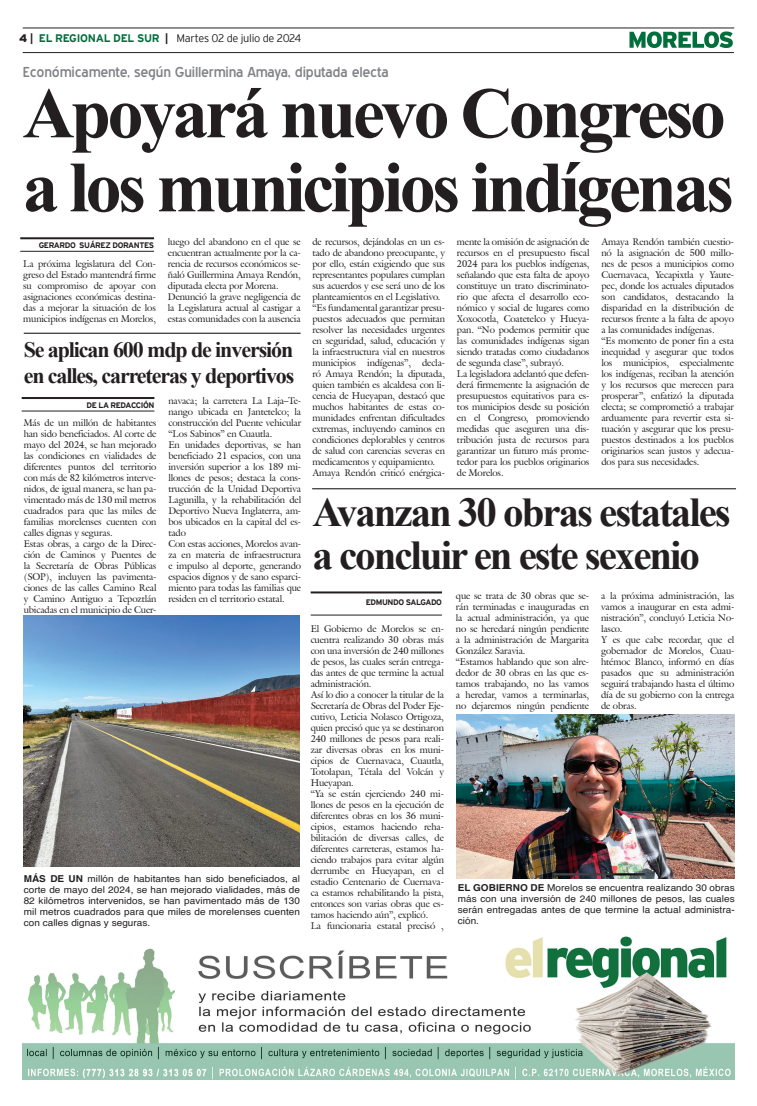
<style>
.page{position:relative;width:757px;height:1106px;background:#fff}
.page>*{position:absolute;margin:0;border:0;box-sizing:border-box;transform-origin:0 0}
.t1{font:700 72px/74px "Times New Roman";letter-spacing:-.05em;color:#231f20}
.t2{font:700 41px/43px "Times New Roman";letter-spacing:-.05em;color:#231f20}
.t3{font:700 22px/26px "Times New Roman";letter-spacing:-.05em;color:#231f20}
.t4{font:14px "Blue Highway";letter-spacing:-.015em;color:#808285;scale:1.05 1}
.t5{font:300 11px "Interstate";letter-spacing:-.025em;color:#231f20}
.t6{font:9.5px/11px "Galliard IT Cby BT";letter-spacing:-.01em;color:#231f20}
.t7{font:9.5px/11px "Helvetica";letter-spacing:.005em;color:#231f20;text-align:justify;scale:1.05 1}
.t8{font:700 8px "Interstate";letter-spacing:-.05em;color:#231f20}
.s1{font-weight:900}
.s2{font-weight:700}
.s3{font-weight:700;color:#006f3c}
</style>
<div class="page">
<hr style="left:23px;top:28px;width:711px;height:1px;background:#231f20">
<hr style="left:23px;top:52px;width:711px;height:1px;background:#231f20">
<svg style="left:629px;top:31px;width:104px;height:17px"></svg>
<img style="left:23px;top:936px;width:711px;height:143px">
<hr style="left:20px;top:237px;width:134px;height:2px;background:#231f20">
<hr style="left:20px;top:251px;width:134px;height:1px;background:#231f20">
<hr style="left:22px;top:397px;width:132px;height:2px;background:#231f20">
<hr style="left:22px;top:410px;width:132px;height:1px;background:#231f20">
<hr style="left:311px;top:591px;width:131px;height:2px;background:#231f20">
<hr style="left:311px;top:614px;width:131px;height:1px;background:#231f20">
<img style="left:456px;top:715px;width:279px;height:163px">
<hr style="left:312px;top:488px;width:424px;height:1px;background:#040503">
<hr style="left:24px;top:333px;width:277px;height:1px;background:#040503">
<img style="left:24px;top:615px;width:275px;height:251px">
<p class="t5" style="left:19px;top:32px;width:284px"><span class="s1">4</span> <span class="s2">|</span> <span class="s3">EL REGIONAL DEL SUR</span> <span class="s2">|</span> Martes 02 de julio de 2024</p>
<h3 class="t4" style="left:23px;top:63px;width:350px">Económicamente, según Guillermina Amaya, diputada electa</h3>
<h1 class="t1" style="left:23px;top:74px;width:713px">Apoyará nuevo Congreso a los municipios indígenas</h1>
<p class="t8" style="left:39px;top:241px;width:117px">GERARDO SUÁREZ DORANTES</p>
<p class="t6" style="left:312px;top:236px;width:134px">de recursos, dejándolas en un es&shy;tado de abandono preocupante, y por ello, están exigiendo que sus representantes populares cumplan sus acuerdos y ese será uno de los planteamientos en el Legislativo. “Es fundamental garantizar presu&shy;puestos adecuados que permitan resolver las necesidades urgentes en seguridad, salud, educación y la infraestructura vial en nuestros municipios indígenas”, decla&shy;ró Amaya Rendón; la diputada, quien también es alcaldesa con li&shy;cencia de Hueyapan, destacó que muchos habitantes de estas co&shy;munidades enfrentan dificultades extremas, incluyendo caminos en condiciones deplorables y centros de salud con carencias severas en medicamentos y equipamiento.<br>Amaya Rendón criticó enérgica-</p>
<p class="t6" style="left:457px;top:236px;width:134px">mente la omisión de asignación de recursos en el presupuesto fiscal<br>2024 para los pueblos indígenas, señalando que esta falta de apoyo constituye un trato discriminato&shy;rio que afecta el desarrollo eco&shy;nómico y social de lugares como<br>Xoxocotla, Coatetelco y Hueya&shy;pan. “No podemos permitir que las comunidades indígenas sigan siendo tratadas como ciudadanos de segunda clase”, subrayó.<br>La legisladora adelantó que defen&shy;derá firmemente la asignación de presupuestos equitativos para es&shy;tos municipios desde su posición en el Congreso, promoviendo medidas que aseguren una dis&shy;tribución justa de recursos para garantizar un futuro más prome&shy;tedor para los pueblos originarios de Morelos.</p>
<p class="t6" style="left:601px;top:236px;width:134px">Amaya Rendón también cuestio&shy;nó la asignación de 500 millo&shy;nes de pesos a municipios como<br>Cuernavaca, Yecapixtla y Yaute&shy;pec, donde los actuales diputados son candidatos, destacando la disparidad en la distribución de recursos frente a la falta de apoyo a las comunidades indígenas.<br>“Es momento de poner fin a esta inequidad y asegurar que todos los municipios, especialmente los indígenas, reciban la atención y los recursos que merecen para prosperar”, enfatizó la diputada electa; se comprometió a trabajar arduamente para revertir esta si&shy;tuación y asegurar que los presu&shy;puestos destinados a los pueblos originarios sean justos y adecua&shy;dos para sus necesidades.</p>
<p class="t6" style="left:168px;top:236px;width:134px">luego del abandono en el que se encuentran actualmente por la ca&shy;rencia de recursos económicos se&shy;ñaló Guillermina Amaya Rendón, diputada electa por Morena.<br>Denunció la grave negligencia de la Legislatura actual al castigar a estas comunidades con la ausencia</p>
<p class="t6" style="left:23px;top:258px;width:134px;text-align:justify">La próxima legislatura del Con&shy;greso del Estado mantendrá firme su compromiso de apoyar con asignaciones económicas destina&shy;das a mejorar la situación de los municipios indígenas en Morelos,</p>
<h3 class="t3" style="left:24px;top:335px;width:272px">Se aplican 600 mdp de inversión en calles, carreteras y deportivos</h3>
<p class="t8" style="left:86px;top:400px;width:69px">DE LA REDACCIÓN</p>
<p class="t6" style="left:168px;top:395px;width:134px">navaca; la carretera La Laja–Te&shy;nango ubicada en Jantetelco; la construcción del Puente vehicular “Los Sabinos” en Cuautla.<br>En unidades deportivas, se han beneficiado 21 espacios, con una inversión superior a los 189 mi&shy;llones de pesos; destaca la cons&shy;trucción de la Unidad Deportiva<br>Lagunilla, y la rehabilitación del<br>Deportivo Nueva Inglaterra, am&shy;bos ubicados en la capital del es&shy;tado<br>Con estas acciones, Morelos avan&shy;za en materia de infraestructura e impulso al deporte, generando espacios dignos y de sano esparci&shy;miento para todas las familias que residen en el territorio estatal.</p>
<p class="t6" style="left:24px;top:417px;width:134px">Más de un millón de habitantes han sido beneficiados. Al corte de mayo del 2024, se han mejorado las condiciones en vialidades de diferentes puntos del territorio con más de 82 kilómetros interve&shy;nidos, de igual manera, se han pa&shy;vimentado más de 130 mil metros cuadrados para que las miles de familias morelenses cuenten con calles dignas y seguras.<br>Estas obras, a cargo de la Direc&shy;ción de Caminos y Puentes de la Secretaría de Obras Públicas (SOP), incluyen las pavimenta&shy;ciones de las calles Camino Real y Camino Antiguo a Tepoztlán ubicadas en el municipio de Cuer-</p>
<h2 class="t2" style="left:312px;top:490px;width:420px">Avanzan 30 obras estatales a concluir en este sexenio</h2>
<p class="t8" style="left:366px;top:597px;width:78px">EDMUNDO SALGADO</p>
<p class="t6" style="left:456px;top:590px;width:135px">que se trata de 30 obras que se&shy;rán terminadas e inauguradas en la actual administración, ya que no se heredará ningún pendiente a la administración de Margarita<br>González Saravia.<br>“Estamos hablando que son alre&shy;dedor de 30 obras en las que es&shy;tamos trabajando, no las vamos a heredar, vamos a terminarlas, no dejaremos ningún pendiente</p>
<p class="t6" style="left:601px;top:590px;width:135px">a la próxima administración, las vamos a inaugurar en esta admi&shy;nistración”, concluyó Leticia No&shy;lasco.<br>Y es que cabe recordar, que el gobernador de Morelos, Cuau&shy;htémoc Blanco, informó en días pasados que su administración seguirá trabajando hasta el último día de su gobierno con la entrega de obras.</p>
<p class="t6" style="left:311px;top:623px;width:135px">El Gobierno de Morelos se en&shy;cuentra realizando 30 obras más con una inversión de 240 millones de pesos, las cuales serán entrega&shy;das antes de que termine la actual administración.<br>Así lo dio a conocer la titular de la<br>Secretaría de Obras del Poder Eje&shy;cutivo, Leticia Nolasco Ortigoza, quien precisó que ya se destinaron<br>240 millones de pesos para reali&shy;zar diversas obras en los muni&shy;cipios de Cuernavaca, Cuautla,<br>Totolapan, Tétala del Volcán y<br>Hueyapan.<br>“Ya se están ejerciendo 240 mi&shy;llones de pesos en la ejecución de diferentes obras en los 36 muni&shy;cipios, estamos haciendo reha&shy;bilitación de diversas calles, de diferentes carreteras, estamos ha&shy;ciendo trabajos para evitar algún derrumbe en Hueyapan, en el estadio Centenario de Cuernava&shy;ca estamos rehabilitando la pista, entonces son varias obras que es&shy;tamos haciendo aún”, explicó.<br>La funcionaria estatal precisó ,</p>
<p class="t7" style="left:24px;top:873px;width:265px"><span class="s2">MÁS DE UN</span> millón de habitantes han sido beneficiados, al corte de mayo del 2024, se han mejorado vialidades, más de 82 kilómetros intervenidos, se han pavimentado más de 130 mil metros cuadrados para que miles de morelenses cuenten con calles dignas y seguras.</p>
<p class="t7" style="left:458px;top:882px;width:265px"><span class="s2">EL GOBIERNO DE</span> Morelos se encuentra realizando 30 obras más con una inversión de 240 millones de pesos, las cuales serán entregadas antes de que termine la actual administra&shy;ción.</p>
</div>
